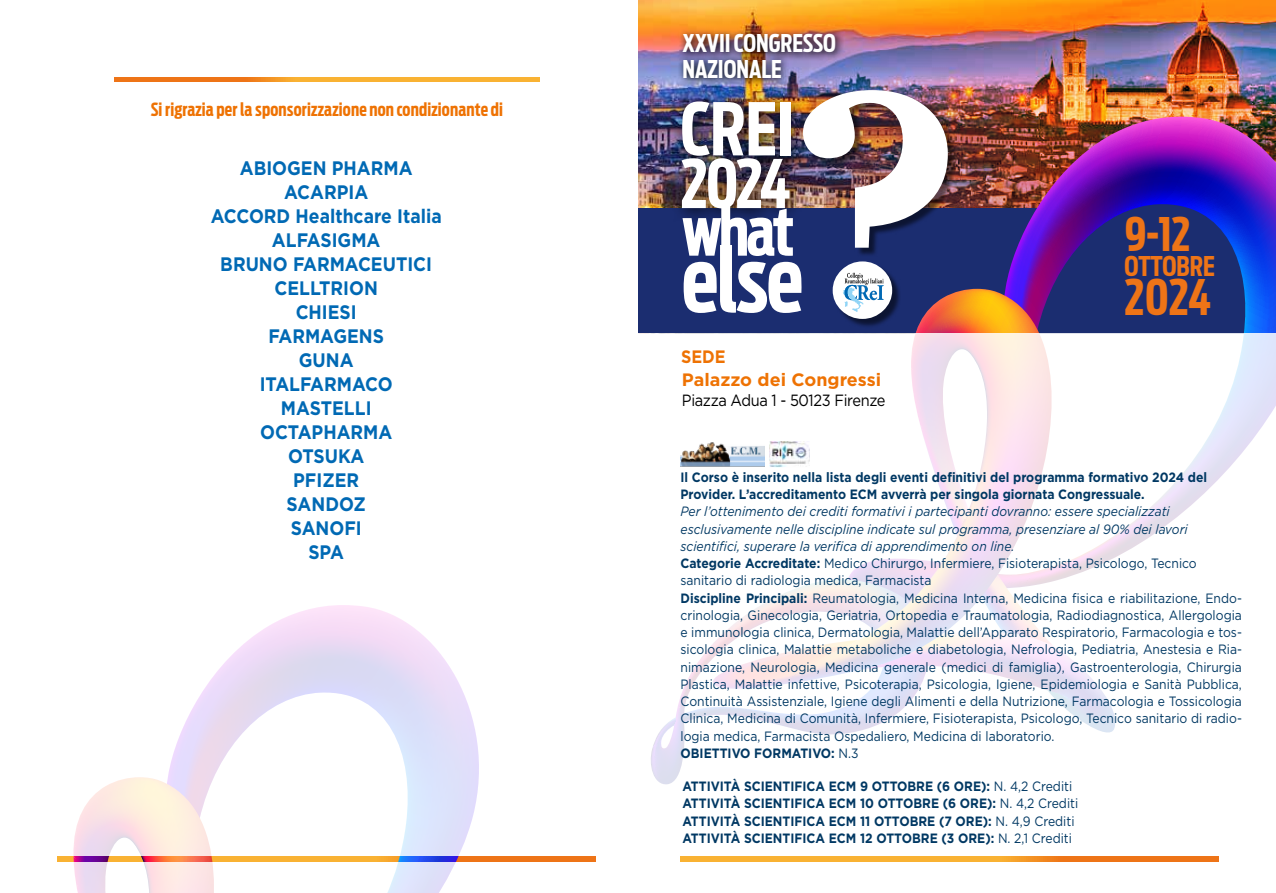
<style>
.page{position:relative;width:1276px;height:893px;background:#fff}
.page>*{position:absolute;margin:0;border:0;box-sizing:border-box;transform-origin:0 0}
.t1{font:700 88.5px "Ford Antenna Extra Cond";color:#fff}
.t2{font:700 72px "Ford Antenna Extra Cond";color:#fff}
.t3{font:700 66.45px/47.5px "Ford Antenna Extra Cond";letter-spacing:-.04em;color:#fff}
.t4{font:700 48.6px "Ford Antenna Extra Cond";color:#ee7417}
.t5{font:700 45.9px "Ford Antenna Extra Cond";color:#ee7417}
.t6{font:700 27px "Ford Antenna Extra Cond";color:#ee7417}
.t7{font:700 24.3px/25.7px "Ford Antenna Extra Cond";color:#fff}
.t8{font:700 19.5px/24px "Gotham";color:#0069b4;text-align:center;scale:.9 1}
.t9{font:700 18px "Ford Antenna Extra Cond";letter-spacing:.01em;color:#ee7203}
.t10{font:700 17.85px/23.4px "Gotham";color:#ee7203;scale:.9 1}
.t11{font:16.2px "Gotham";letter-spacing:-.025em;color:#000;scale:.9 1}
.t12{font:13.5px/17.2px "Gotham";color:#003863;scale:.9 1}
.t13{font:700 13.5px/17.2px "Gotham";color:#003863;scale:.9 1}
.s1{font-style:italic}
.s2{font-weight:700}
.s3{font-weight:400}
</style>
<div class="page">
<img style="left:638px;top:0;width:638px;height:208px">
<div style="left:638px;top:208px;width:638px;height:125px;background:#1b2d70"></div>
<div style="left:671px;top:91px;width:137px;height:134px;background:#000;opacity:.75"></div>
<img style="left:677px;top:28px;width:167px;height:59px">
<img style="left:803px;top:90px;width:145px;height:199px">
<svg style="left:680px;top:857px;width:538px;height:4px;background:#f59c29"></svg>
<img style="left:839px;top:117px;width:437px;height:216px">
<svg style="left:832px;top:289px;width:235px;height:44px"></svg>
<svg style="left:638px;top:333px;width:638px;height:452px"></svg>
<img style="left:680px;top:439px;width:85px;height:32px">
<img style="left:769px;top:442px;width:40px;height:26px">
<svg style="left:168px;top:605px;width:311px;height:172px"></svg>
<svg style="left:114px;top:78px;width:425px;height:4px;background:#f49b28"></svg>
<hr style="left:58px;top:857px;width:538px;height:4px;background:#ee7417">
<svg style="left:57px;top:777px;width:441px;height:116px"></svg>
<h3 class="t9" style="left:151px;top:94px;width:354px">Si rigrazia per la sponsorizzazione non condizionante di</h3>
<h3 class="t8" style="left:211px;top:156px;width:258px">ABIOGEN PHARMA<br>ACARPIA<br>ACCORD Healthcare Italia<br>ALFASIGMA<br>BRUNO FARMACEUTICI<br>CELLTRION<br>CHIESI<br>FARMAGENS<br>GUNA<br>ITALFARMACO<br>MASTELLI<br>OCTAPHARMA<br>OTSUKA<br>PFIZER<br>SANDOZ<br>SANOFI<br>SPA</h3>
<h3 class="t7" style="left:682px;top:28px;width:155px">XXVII CONGRESSO<br>NAZIONALE</h3>
<h2 class="t2" style="left:680px;top:66px;width:115px">CREI</h2>
<h3 class="t3" style="left:680px;top:154px;width:115px">2024 what</h3>
<h1 class="t1" style="left:682px;top:203px;width:123px">else</h1>
<h3 class="t10" style="left:681px;top:345px;width:224px">SEDE<br>Palazzo dei Congressi</h3>
<p class="t11" style="left:682px;top:390px;width:228px">Piazza Adua 1 - 50123 Firenze</p>
<h3 class="t5" style="left:1124px;top:194px;width:68px">9-12</h3>
<h3 class="t6" style="left:1124px;top:243px;width:92px">OTTOBRE</h3>
<h3 class="t4" style="left:1124px;top:255px;width:88px">2024</h3>
<p class="t13" style="left:680px;top:468px;width:587px">Il Corso è inserito nella lista degli eventi definitivi del programma formativo 2024 del<br>Provider. L’accreditamento ECM avverrà per singola giornata Congressuale.</p>
<p class="t12" style="left:680px;top:503px;width:625px"><span class="s1">Per l’ottenimento dei crediti formativi i partecipanti dovranno: essere specializzati esclusivamente nelle discipline indicate sul programma, presenziare al 90% dei lavori scientifici, superare la verifica di apprendimento on line.<br></span><span class="s2">Categorie Accreditate:</span> Medico Chirurgo, Infermiere, Fisioterapista, Psicologo, Tecnico sanitario di radiologia medica, Farmacista<br><span class="s2">Discipline Principali:</span> Reumatologia, Medicina Interna, Medicina fisica e riabilitazione, Endo&shy;crinologia, Ginecologia, Geriatria, Ortopedia e Traumatologia, Radiodiagnostica, Allergologia e immunologia clinica, Dermatologia, Malattie dell’Apparato Respiratorio, Farmacologia e tos&shy;sicologia clinica, Malattie metaboliche e diabetologia, Nefrologia, Pediatria, Anestesia e Ria&shy;nimazione, Neurologia, Medicina generale (medici di famiglia), Gastroenterologia, Chirurgia Plastica, Malattie infettive, Psicoterapia, Psicologia, Igiene, Epidemiologia e Sanità Pubblica, Continuità Assistenziale, Igiene degli Alimenti e della Nutrizione, Farmacologia e Tossicologia Clinica, Medicina di Comunità, Infermiere, Fisioterapista, Psicologo, Tecnico sanitario di radio&shy;logia medica, Farmacista Ospedaliero, Medicina di laboratorio.<br><span class="s2">OBIETTIVO FORMATIVO:</span> N.3</p>
<p class="t13" style="left:682px;top:778px;width:441px">ATTIVITÀ SCIENTIFICA ECM 9 OTTOBRE (6 ORE): <span class="s3">N. 4,2 Crediti </span>ATTIVITÀ SCIENTIFICA ECM 10 OTTOBRE (6 ORE): <span class="s3">N. 4,2 Crediti </span>ATTIVITÀ SCIENTIFICA ECM 11 OTTOBRE (7 ORE): <span class="s3">N. 4,9 Crediti </span>ATTIVITÀ SCIENTIFICA ECM 12 OTTOBRE (3 ORE): <span class="s3">N. 2,1 Crediti</span></p>
</div>
